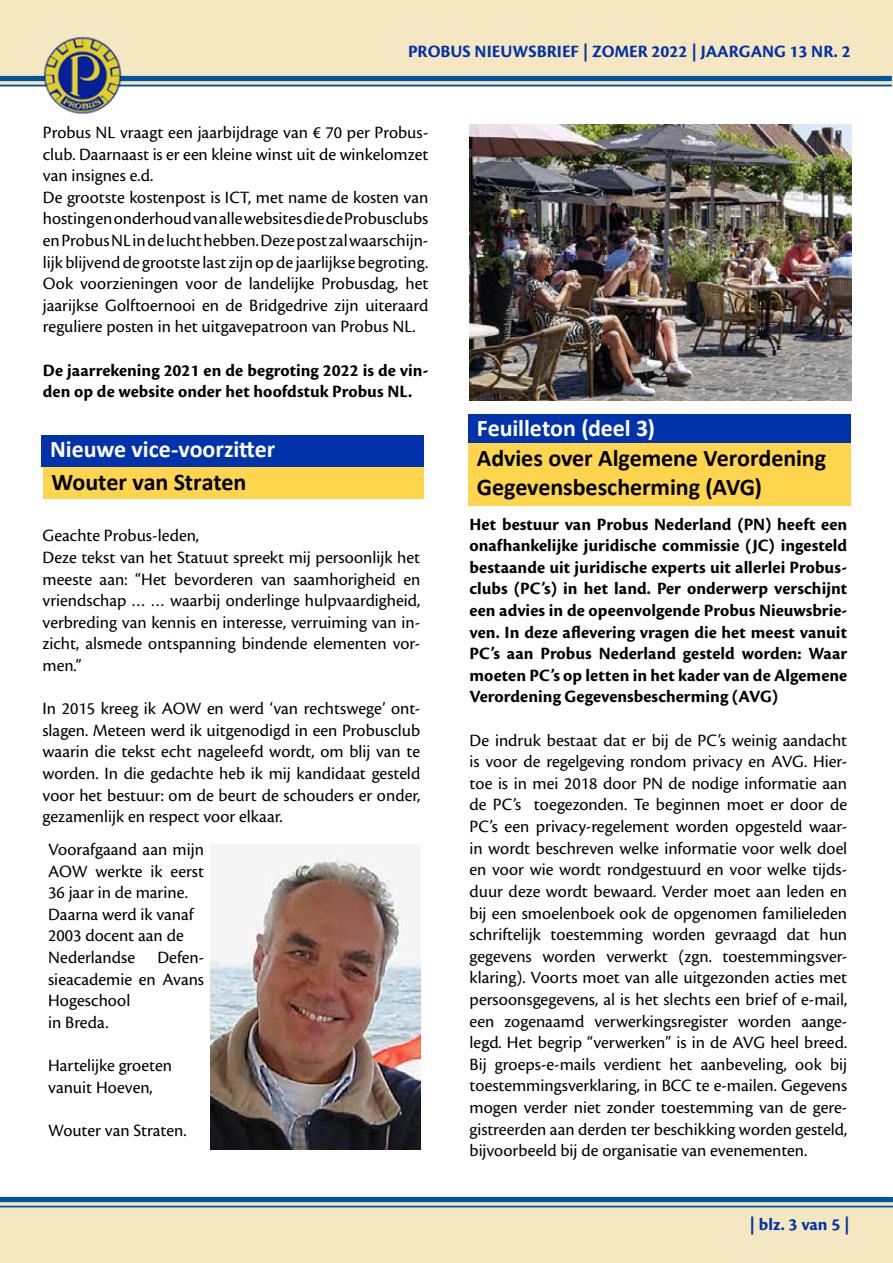
<style>
.page{position:relative;width:893px;height:1263px;background:#fff}
.page>*{position:absolute;margin:0;border:0;box-sizing:border-box;transform-origin:0 0}
.t1{font:700 24px "Calibri";letter-spacing:-.005em;color:#000}
.t2{font:700 24px "Calibri";letter-spacing:-.005em;color:#fff}
.t3{font:18px/21.6px "Cronos Pro";color:#000}
.t4{font:700 18px/21.6px "Cronos Pro";color:#000;text-align:justify}
.t5{font:700 18px "Cronos Pro";color:#0033ab}
</style>
<div class="page">
<div style="left:0;top:1202px;width:893px;height:61px;background:#f5e7c1"></div>
<div style="left:0;top:0;width:893px;height:86px;background:#f5e7c1"></div>
<div style="left:0;top:1197px;width:893px;height:5px;background:#0053a1"></div>
<hr style="left:0;top:1206px;width:893px;height:1px;background:#0053a1">
<div style="left:0;top:76px;width:892px;height:5px;background:#0053a1"></div>
<hr style="left:0;top:85px;width:892px;height:1px;background:#0053a1">
<img style="left:40px;top:37px;width:84px;height:77px">
<div style="left:468px;top:414px;width:382px;height:31px;background:#0033ab"></div>
<div style="left:468px;top:444px;width:382px;height:62px;background:#fed54d"></div>
<div style="left:43px;top:468px;width:381px;height:31px;background:#fed54d"></div>
<div style="left:42px;top:435px;width:382px;height:32px;background:#0033ab"></div>
<img style="left:210px;top:852px;width:210px;height:298px">
<img style="left:470px;top:125px;width:382px;height:276px">
<p class="t5" style="left:408px;top:41px;width:444px">PROBUS NIEUWSBRIEF | ZOMER 2022 | JAARGANG 13 NR. 2</p>
<p class="t3" style="left:43px;top:122px;width:387px">Probus NL vraagt een jaarbijdrage van € 70 per Probus&shy;club. Daarnaast is er een kleine winst uit de winkelomzet van insignes e.d.<br>De grootste kostenpost is ICT, met name de kosten van hosting en onderhoud van alle websites die de Probusclubs en Probus NL in de lucht hebben. Deze post zal waarschijn&shy;lijk blijvend de grootste last zijn op de jaarlijkse begroting.<br>Ook voorzieningen voor de landelijke Probusdag, het jaarijkse Golftoernooi en de Bridgedrive zijn uiteraard reguliere posten in het uitgavepatroon van Probus NL.</p>
<p class="t4" style="left:43px;top:360px;width:387px">De jaarrekening 2021 en de begroting 2022 is de vin&shy;den op de website onder het hoofdstuk Probus NL.</p>
<h1 class="t2" style="left:50px;top:432px;width:227px">Nieuwe vice-voorzitter</h1>
<h1 class="t2" style="left:477px;top:411px;width:180px">Feuilleton (deel 3)</h1>
<h1 class="t1" style="left:477px;top:441px;width:351px">Advies over Algemene Verordening</h1>
<h1 class="t1" style="left:52px;top:465px;width:196px">Wouter van Straten</h1>
<h1 class="t1" style="left:477px;top:470px;width:287px">Gegevensbescherming (AVG)</h1>
<p class="t3" style="left:43px;top:525px;width:379px">Geachte Probus-leden,<br>Deze tekst van het Statuut spreekt mij persoonlijk het meeste aan: “Het bevorderen van saamhorigheid en vriendschap … … waarbij onderlinge hulpvaardigheid, verbreding van kennis en interesse, verruiming van in&shy;zicht, alsmede ontspanning bindende elementen vor&shy;men.”</p>
<p class="t3" style="left:43px;top:698px;width:379px;text-align:justify">In 2015 kreeg ik AOW en werd ‘van rechtswege’ ont&shy;slagen. Meteen werd ik uitgenodigd in een Probusclub waarin die tekst echt nageleefd wordt, om blij van te worden. In die gedachte heb ik mij kandidaat gesteld voor het bestuur: om de beurt de schouders er onder, gezamenlijk en respect voor elkaar.</p>
<p class="t4" style="left:469px;top:513px;width:379px">Het bestuur van Probus Nederland (PN) heeft een onafhankelijke juridische commissie (JC) ingesteld bestaande uit juridische experts uit allerlei Probus&shy;clubs (PC’s) in het land. Per onderwerp verschijnt een advies in de opeenvolgende Probus Nieuwsbrie&shy;ven. In deze aflevering vragen die het meest vanuit PC’s aan Probus Nederland gesteld worden: Waar moeten PC’s op letten in het kader van de Algemene Verordening Gegevensbescherming (AVG)</p>
<p class="t3" style="left:469px;top:729px;width:379px;text-align:justify">De indruk bestaat dat er bij de PC’s weinig aandacht is voor de regelgeving rondom privacy en AVG. Hier&shy;toe is in mei 2018 door PN de nodige informatie aan de PC’s toegezonden. Te beginnen moet er door de PC’s een privacy-regelement worden opgesteld waar&shy;in wordt beschreven welke informatie voor welk doel en voor wie wordt rondgestuurd en voor welke tijds&shy;duur deze wordt bewaard. Verder moet aan leden en bij een smoelenboek ook de opgenomen familieleden schriftelijk toestemming worden gevraagd dat hun gegevens worden verwerkt (zgn. toestemmingsver&shy;klaring). Voorts moet van alle uitgezonden acties met persoonsgegevens, al is het slechts een brief of e-mail, een zogenaamd verwerkingsregister worden aange&shy;legd. Het begrip “verwerken” is in de AVG heel breed.<br>Bij groeps-e-mails verdient het aanbeveling, ook bij toestemmingsverklaring, in BCC te e-mailen. Gegevens mogen verder niet zonder toestemming van de gere&shy;gistreerden aan derden ter beschikking worden gesteld, bijvoorbeeld bij de organisatie van evenementen.</p>
<p class="t3" style="left:48px;top:839px;width:157px">Voorafgaand aan mijn<br>AOW werkte ik eerst<br>36 jaar in de marine.<br>Daarna werd ik vanaf<br>2003 docent aan de<br>Nederlandse Defen&shy;sieacademie en Avans<br>Hogeschool<br>in Breda.</p>
<p class="t3" style="left:48px;top:1055px;width:125px">Hartelijke groeten vanuit Hoeven,</p>
<p class="t3" style="left:48px;top:1119px;width:140px">Wouter van Straten.</p>
<p class="t5" style="left:749px;top:1214px;width:102px">| blz. 3 van 5 |</p>
</div>
